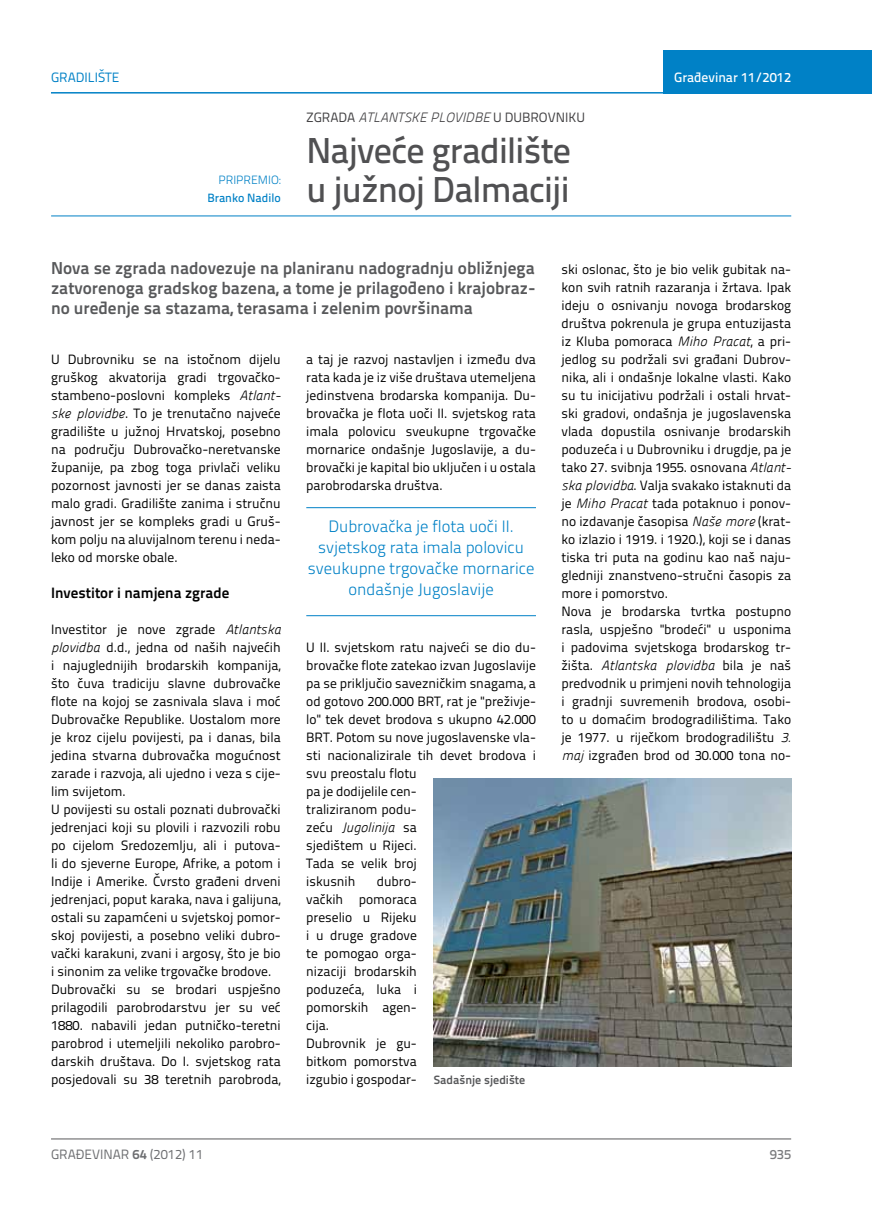
<style>
.page{position:relative;width:872px;height:1212px;background:#fff}
.page>*{position:absolute;margin:0;border:0;box-sizing:border-box;transform-origin:0 0}
.t1{font:500 36px/39px "Titillium Text 22 L";letter-spacing:-.02em;color:#505052}
.t2{font:700 17.25px/20.2px "Titillium Text 22 L";color:#58595b;text-align:justify}
.t3{font:300 16.5px/21px "Titillium Text 22 L";color:#0081c6;text-align:center}
.t4{font:700 15px "Titillium Text 22 L";color:#000}
.t5{font:13.5px/18px "Titillium Text 22 L";color:#000}
.t6{font:italic 13.5px "Panefresco 250 wt";color:#000}
.t7{font:13.5px "Titillium Text 22 L";color:#414042}
.t8{font:13.5px "Titillium Text 22 L";color:#6d6e71}
.t9{font:500 13.5px "Titillium Text 22 L";color:#fff}
.t10{font:13.5px "Titillium Text 22 L";color:#0081c6}
.t11{font:500 13.5px "Titillium Text 22 L";color:#797a7d}
.t12{font:500 12px "Titillium Text 22 L";color:#0081c6}
.t13{font:300 12px "Titillium Text 22 L";color:#0081c6}
.s1{font-family:"Panefresco 250 wt";font-style:italic}
.s2{font-family:"Titillium Text 22 L";font-style:normal}
.s3{font-weight:700}
</style>
<div class="page">
<hr style="left:51px;top:1139px;width:740px;height:1px;background:#58595b">
<div style="left:663px;top:50px;width:209px;height:44px;background:#0081c6"></div>
<hr style="left:51px;top:92px;width:821px;height:2px;background:#0081c6">
<hr style="left:306px;top:507px;width:230px;height:1px;background:#0081c6">
<hr style="left:306px;top:615px;width:230px;height:1px;background:#0081c6">
<hr style="left:51px;top:216px;width:740px;height:1px;background:#0081c6">
<img style="left:434px;top:778px;width:357px;height:289px">
<p class="t10" style="left:51px;top:68px;width:70px">GRADILIŠTE</p>
<p class="t9" style="left:674px;top:67px;width:118px">Građevinar 11/2012</p>
<p class="t13" style="left:219px;top:171px;width:64px">PRIPREMIO:</p>
<p class="t12" style="left:207px;top:188px;width:75px">Branko Nadilo</p>
<p class="t7" style="left:306px;top:107px;width:280px">ZGRADA <span class="s1">ATLANTSKE PLOVIDBE</span> U DUBROVNIKU</p>
<h1 class="t1" style="left:306px;top:129px;width:266px">Najveće gradilište u južnoj Dalmaciji</h1>
<p class="t2" style="left:51px;top:256px;width:486px">Nova se zgrada nadovezuje na planiranu nadogradnju obližnjega zatvorenoga gradskog bazena, a tome je prilagođeno i krajobraz&shy;no uređenje sa stazama, terasama i zelenim površinama</p>
<p class="t5" style="left:51px;top:349px;width:231px;text-align:justify">U Dubrovniku se na istočnom dijelu gruškog akvatorija gradi trgovačko&shy;stambeno-poslovni kompleks <span class="s1">Atlant&shy;ske plovidbe</span>. To je trenutačno najveće gradilište u južnoj Hrvatskoj, posebno na području Dubrovačko-neretvanske županije, pa zbog toga privlači veliku pozornost javnosti jer se danas zaista malo gradi. Gradilište zanima i stručnu javnost jer se kompleks gradi u Gruš&shy;kom polju na aluvijalnom terenu i neda&shy;leko od morske obale.</p>
<p class="t4" style="left:51px;top:581px;width:180px">Investitor i namjena zgrade</p>
<p class="t5" style="left:51px;top:619px;width:231px">Investitor je nove zgrade <span class="s1">Atlantska plovidba</span> d.d., jedna od naših najvećih i najuglednijih brodarskih kompanija, što čuva tradiciju slavne dubrovačke flote na kojoj se zasnivala slava i moć Dubrovačke Republike. Uostalom more je kroz cijelu povijesti, pa i danas, bila jedina stvarna dubrovačka mogućnost zarade i razvoja, ali ujedno i veza s cije&shy;lim svijetom.<br>U povijesti su ostali poznati dubrovački jedrenjaci koji su plovili i razvozili robu po cijelom Sredozemlju, ali i putova&shy;li do sjeverne Europe, Afrike, a potom i Indije i Amerike. Čvrsto građeni drveni jedrenjaci, poput karaka, nava i galijuna, ostali su zapamćeni u svjetskoj pomor&shy;skoj povijesti, a posebno veliki dubro&shy;vački karakuni, zvani i argosy, što je bio i sinonim za velike trgovačke brodove.<br>Dubrovački su se brodari uspješno prilagodili parobrodarstvu jer su već 1880. nabavili jedan putničko-teretni parobrod i utemeljili nekoliko parobro&shy;darskih društava. Do I. svjetskog rata posjedovali su 38 teretnih parobroda,</p>
<p class="t5" style="left:306px;top:349px;width:231px;text-align:justify">a taj je razvoj nastavljen i između dva rata kada je iz više društava utemeljena jedinstvena brodarska kompanija. Du&shy;brovačka je flota uoči II. svjetskog rata imala polovicu sveukupne trgovačke mornarice ondašnje Jugoslavije, a du&shy;brovački je kapital bio uključen i u ostala parobrodarska društva.</p>
<p class="t3" style="left:308px;top:515px;width:228px">Dubrovačka je flota uoči II. svjetskog rata imala polovicu sveukupne trgovačke mornarice ondašnje Jugoslavije</p>
<p class="t5" style="left:306px;top:637px;width:231px">U II. svjetskom ratu najveći se dio du&shy;brovačke flote zatekao izvan Jugoslavije pa se priključio savezničkim snagama, a od gotovo 200.000 BRT, rat je "preživje&shy;lo" tek devet brodova s ukupno 42.000<br>BRT. Potom su nove jugoslavenske vla&shy;sti nacionalizirale tih devet brodova i svu preostalu flotu<br>pa je dodijelile cen-<br>traliziranom podu-</p>
<p class="t6" style="left:306px;top:817px;width:112px"><span class="s2">zeću</span> Jugolinija <span class="s2">sa</span></p>
<p class="t5" style="left:306px;top:836px;width:112px;text-align:justify">sjedištem u Rijeci.<br>Tada se velik broj iskusnih</p>
<p class="t5" style="left:306px;top:872px;width:112px;text-indent:70px">dubro&shy;vačkih pomoraca preselio u Rijeku i u druge gradove te pomogao orga&shy;nizaciji brodarskih poduzeća, luka i pomorskih agen&shy;cija.<br>Dubrovnik je gu&shy;bitkom pomorstva izgubio i gospodar-</p>
<p class="t5" style="left:561px;top:259px;width:231px">ski oslonac, što je bio velik gubitak na&shy;kon svih ratnih razaranja i žrtava. Ipak ideju o osnivanju novoga brodarskog društva pokrenula je grupa entuzijasta iz Kluba pomoraca <span class="s1">Miho Pracat</span>, a pri&shy;jedlog su podržali svi građani Dubrov&shy;nika, ali i ondašnje lokalne vlasti. Kako su tu inicijativu podržali i ostali hrvat&shy;ski gradovi, ondašnja je jugoslavenska vlada dopustila osnivanje brodarskih poduzeća i u Dubrovniku i drugdje, pa je tako 27. svibnja 1955. osnovana <span class="s1">Atlant&shy;ska plovidba</span>. Valja svakako istaknuti da je <span class="s1">Miho Pracat</span> tada potaknuo i ponov&shy;no izdavanje časopisa <span class="s1">Naše more</span> (krat&shy;ko izlazio i 1919. i 1920.), koji se i danas tiska tri puta na godinu kao naš naju&shy;gledniji znanstveno-stručni časopis za more i pomorstvo.<br>Nova je brodarska tvrtka postupno rasla, uspješno "brodeći" u usponima i padovima svjetskoga brodarskog tr-</p>
<p class="t6" style="left:561px;top:655px;width:231px"><span class="s2">žišta.</span> Atlantska plovidba <span class="s2">bila je naš</span></p>
<p class="t5" style="left:561px;top:673px;width:231px;text-align:justify">predvodnik u primjeni novih tehnologija i gradnji suvremenih brodova, osobi&shy;to u domaćim brodogradilištima. Tako je 1977. u riječkom brodogradilištu <span class="s1">3. maj</span> izgrađen brod od 30.000 tona no-</p>
<p class="t8" style="left:51px;top:1144px;width:154px">GRAĐEVINAR <span class="s3">64</span> (2012) 11</p>
<p class="t11" style="left:769px;top:1144px;width:23px">935</p>
</div>
